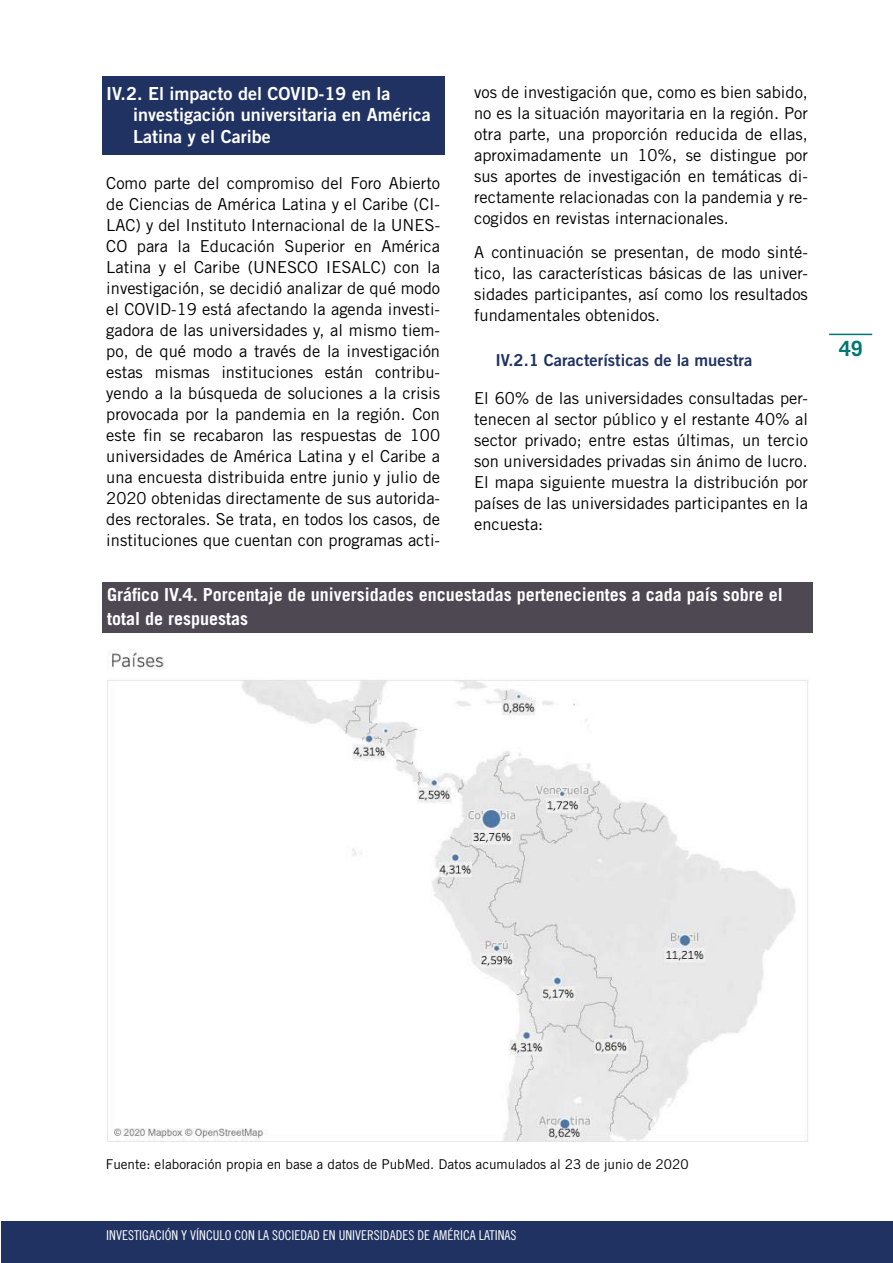
<style>
.page{position:relative;width:893px;height:1263px;background:#fff}
.page>*{position:absolute;margin:0;border:0;box-sizing:border-box;transform-origin:0 0}
.t1{font:700 21px "Trade Gothic";color:#007772}
.t2{font:700 18px/24px "Trade Gothic";color:#fff}
.t3{font:18px/21.6px "Trade Gothic Bold Two";color:#fff}
.t4{font:16.5px/21px "Trade Gothic";color:#000;text-align:justify}
.t5{font:16.5px "Trade Gothic Bold Two";color:#1f3262}
.t6{font:13.5px "Trade Gothic";color:#000}
.t7{font:13.5px "Trade Gothic Cond Eighteen";color:#fff}
</style>
<div class="page">
<div style="left:1px;top:1221px;width:892px;height:42px;background:#1f3262"></div>
<hr style="left:829px;top:334px;width:43px;height:1px;background:#007772">
<img style="left:108px;top:649px;width:700px;height:492px">
<div style="left:102px;top:77px;width:342px;height:78px;background:#1f3262"></div>
<div style="left:103px;top:583px;width:710px;height:50px;background:#4e4853"></div>
<p class="t3" style="left:133px;top:82px;width:299px;text-indent:-27px">IV.2. El impacto del COVID-19 en la investigación universitaria en América<br>Latina y el Caribe</p>
<p class="t4" style="left:106px;top:173px;width:335px">Como parte del compromiso del Foro Abierto de Ciencias de América Latina y el Caribe (CI-LAC) y del Instituto Internacional de la UNES-CO para la Educación Superior en América Latina y el Caribe (UNESCO IESALC) con la investigación, se decidió analizar de qué modo el COVID-19 está afectando la agenda investi&shy;gadora de las universidades y, al mismo tiem&shy;po, de qué modo a través de la investigación estas mismas instituciones están contribu&shy;yendo a la búsqueda de soluciones a la crisis provocada por la pandemia en la región. Con este fin se recabaron las respuestas de 100 universidades de América Latina y el Caribe a una encuesta distribuida entre junio y julio de 2020 obtenidas directamente de sus autorida&shy;des rectorales. Se trata, en todos los casos, de instituciones que cuentan con programas acti-</p>
<p class="t4" style="left:474px;top:81px;width:335px">vos de investigación que, como es bien sabido, no es la situación mayoritaria en la región. Por otra parte, una proporción reducida de ellas, aproximadamente un 10%, se distingue por sus aportes de investigación en temáticas di&shy;rectamente relacionadas con la pandemia y re&shy;cogidos en revistas internacionales.</p>
<p class="t4" style="left:474px;top:241px;width:335px">A continuación se presentan, de modo sinté&shy;tico, las características básicas de las univer&shy;sidades participantes, así como los resultados fundamentales obtenidos.</p>
<p class="t5" style="left:495px;top:350px;width:258px">IV.2.1 Características de la muestra</p>
<p class="t4" style="left:474px;top:387px;width:335px">El 60% de las universidades consultadas per&shy;tenecen al sector público y el restante 40% al sector privado; entre estas últimas, un tercio son universidades privadas sin ánimo de lucro.<br>El mapa siguiente muestra la distribución por países de las universidades participantes en la encuesta:</p>
<p class="t2" style="left:107px;top:582px;width:677px">Gráfico IV.4. Porcentaje de universidades encuestadas pertenecientes a cada país sobre el total de respuestas</p>
<p class="t1" style="left:839px;top:336px;width:25px">49</p>
<p class="t6" style="left:106px;top:1156px;width:584px">Fuente: elaboración propia en base a datos de PubMed. Datos acumulados al 23 de junio de 2020</p>
<p class="t7" style="left:106px;top:1227px;width:412px">INVESTIGACIÓN Y VÍNCULO CON LA SOCIEDAD EN UNIVERSIDADES DE AMÉRICA LATINAS</p>
</div>
